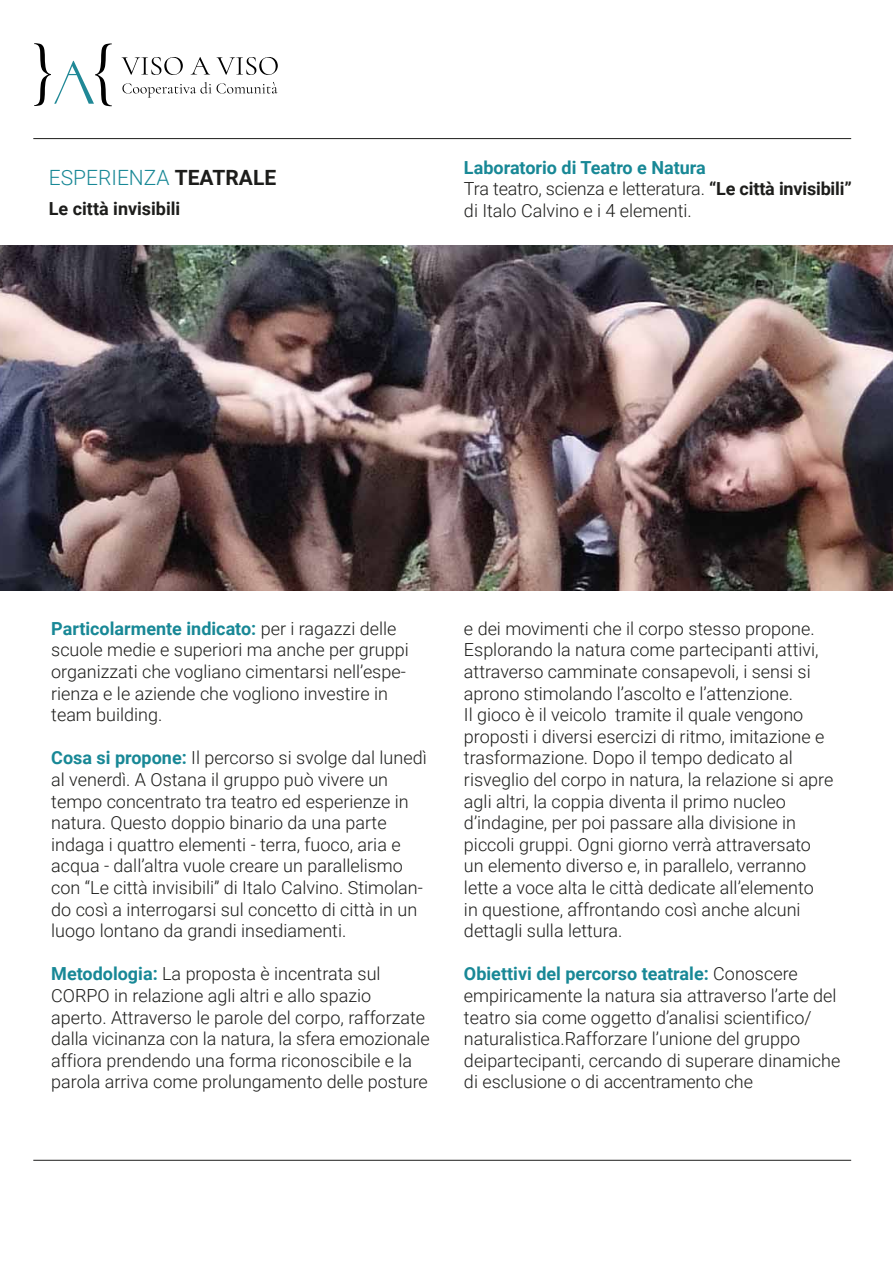
<style>
.page{position:relative;width:893px;height:1263px;background:#fff}
.page>*{position:absolute;margin:0;border:0;box-sizing:border-box;transform-origin:0 0}
.t1{font:300 21px "Roboto";color:#188896}
.t2{font:300 18px/21.6px "Roboto";color:#1d1d1b}
.t3{font:700 18px "Roboto";color:#1d1d1b}
.s1{font-weight:700;color:#1d1d1b}
.s2{font-weight:700;color:#188896}
.s3{font-weight:700}
</style>
<div class="page">
<svg style="left:122px;top:57px;width:61px;height:18px"></svg>
<svg style="left:191px;top:57px;width:19px;height:18px"></svg>
<svg style="left:216px;top:57px;width:62px;height:18px"></svg>
<svg style="left:122px;top:82px;width:156px;height:16px"></svg>
<svg style="left:34px;top:43px;width:78px;height:63px"></svg>
<hr style="left:33px;top:138px;width:818px;height:1px;background:#1d1d1b">
<img style="left:0;top:245px;width:892px;height:346px">
<hr style="left:33px;top:1160px;width:818px;height:1px;background:#1d1d1b">
<p class="t1" style="left:49px;top:163px;width:229px">ESPERIENZA <span class="s1">TEATRALE</span></p>
<p class="t3" style="left:49px;top:196px;width:133px">Le città invisibili</p>
<p class="t2" style="left:464px;top:156px;width:389px"><span class="s2">Laboratorio di Teatro e Natura<br></span>Tra teatro, scienza e letteratura. <span class="s3">“Le città invisibili” </span>di Italo Calvino e i 4 elementi.</p>
<p class="t2" style="left:51px;top:617px;width:359px"><span class="s2">Particolarmente indicato:</span> per i ragazzi delle scuole medie e superiori ma anche per gruppi organizzati che vogliano cimentarsi nell’espe&shy;rienza e le aziende che vogliono investire in team building.</p>
<p class="t2" style="left:51px;top:746px;width:377px"><span class="s2">Cosa si propone:</span> Il percorso si svolge dal lunedì al venerdì. A Ostana il gruppo può vivere un tempo concentrato tra teatro ed esperienze in natura. Questo doppio binario da una parte indaga i quattro elementi - terra, fuoco, aria e acqua - dall’altra vuole creare un parallelismo con “Le città invisibili” di Italo Calvino. Stimolan&shy;do così a interrogarsi sul concetto di città in un luogo lontano da grandi insediamenti.</p>
<p class="t2" style="left:51px;top:962px;width:380px"><span class="s2">Metodologia:</span> La proposta è incentrata sul CORPO in relazione agli altri e allo spazio aperto. Attraverso le parole del corpo, rafforzate dalla vicinanza con la natura, la sfera emozionale affiora prendendo una forma riconoscibile e la parola arriva come prolungamento delle posture</p>
<p class="t2" style="left:464px;top:617px;width:371px">e dei movimenti che il corpo stesso propone.<br>Esplorando la natura come partecipanti attivi, attraverso camminate consapevoli, i sensi si aprono stimolando l’ascolto e l’attenzione.<br>Il gioco è il veicolo tramite il quale vengono proposti i diversi esercizi di ritmo, imitazione e trasformazione. Dopo il tempo dedicato al risveglio del corpo in natura, la relazione si apre agli altri, la coppia diventa il primo nucleo d’indagine, per poi passare alla divisione in piccoli gruppi. Ogni giorno verrà attraversato un elemento diverso e, in parallelo, verranno lette a voce alta le città dedicate all’elemento<br>in questione, affrontando così anche alcuni dettagli sulla lettura.</p>
<p class="t2" style="left:464px;top:962px;width:378px"><span class="s2">Obiettivi del percorso teatrale:</span> Conoscere empiricamente la natura sia attraverso l’arte del teatro sia come oggetto d’analisi scientifico/ naturalistica.Rafforzare l’unione del gruppo deipartecipanti, cercando di superare dinamiche di esclusione o di accentramento che</p>
</div>
